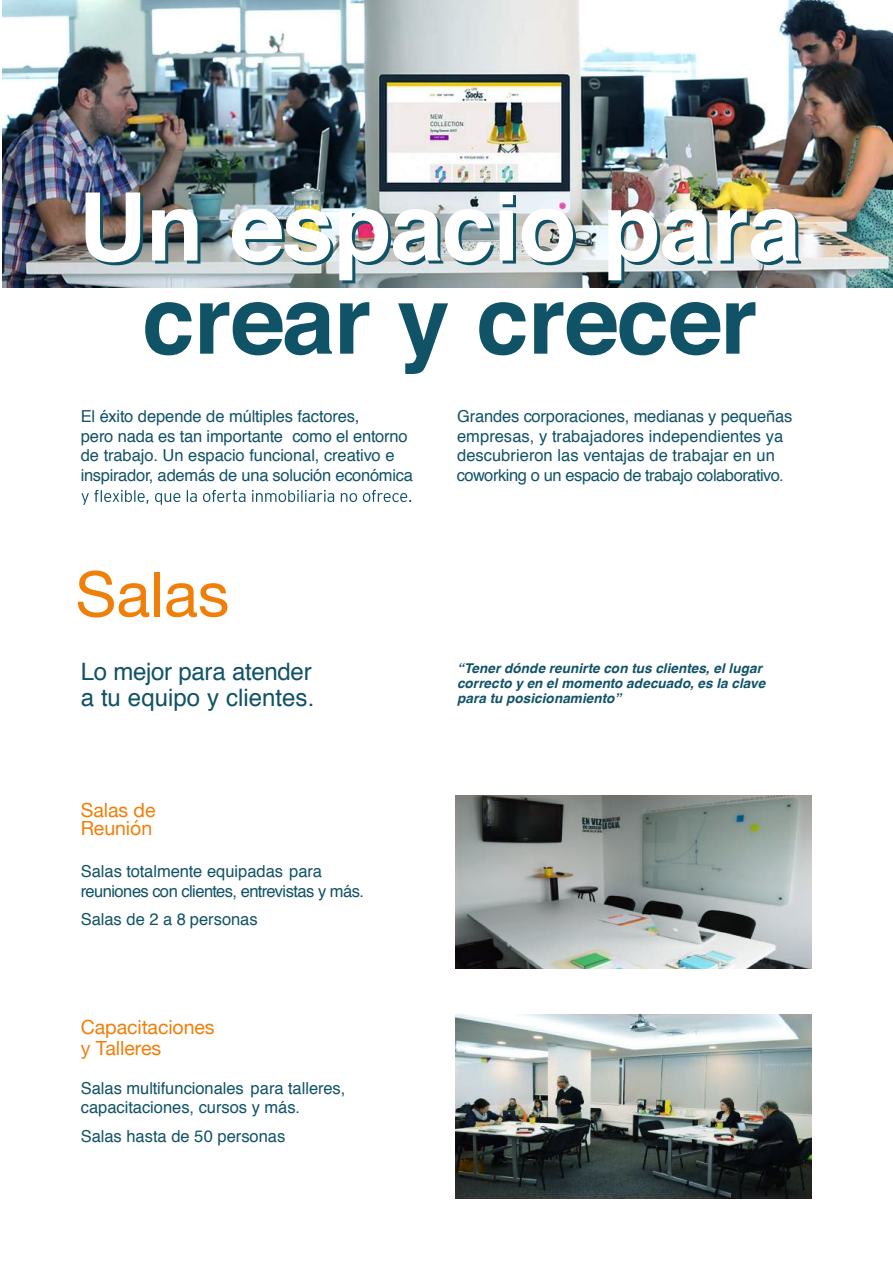
<style>
.page{position:relative;width:893px;height:1263px;background:#fff}
.page>*{position:absolute;margin:0;border:0;box-sizing:border-box;transform-origin:0 0}
.t1{font:63px "Helvetica Neue";color:#f07f09}
.t2{font:24px/25.5px "Helvetica";letter-spacing:-.005em;color:#105266}
.t3{font:19.5px/18px "Helvetica Neue";letter-spacing:-.005em;color:#f07f09}
.t4{font:16.5px/19.5px "Helvetica";letter-spacing:-.005em;color:#105266}
.t5{font:16.5px/19.5px "Helvetica";letter-spacing:-.03em;color:#105266}
.t6{font:italic 700 13.5px/15px "Helvetica";letter-spacing:.005em;color:#105266}
.s1{font-family:"Helvetica Neue"}
</style>
<div class="page">
<img style="left:456px;top:796px;width:355px;height:173px">
<img style="left:455px;top:1014px;width:357px;height:185px">
<img style="left:2px;top:0;width:891px;height:288px">
<svg style="left:81px;top:490px;width:330px;height:15px"></svg>
<img style="left:456px;top:1018px;width:354px;height:177px">
<svg style="left:145px;top:302px;width:47px;height:53px"></svg>
<svg style="left:200px;top:302px;width:132px;height:53px"></svg>
<svg style="left:340px;top:302px;width:29px;height:52px"></svg>
<svg style="left:398px;top:303px;width:50px;height:71px"></svg>
<svg style="left:479px;top:302px;width:47px;height:53px"></svg>
<svg style="left:534px;top:302px;width:186px;height:53px"></svg>
<svg style="left:726px;top:302px;width:29px;height:52px"></svg>
<svg style="left:458px;top:798px;width:351px;height:169px;background:#8f9795"></svg>
<img style="left:86px;top:193px;width:57px;height:72px">
<svg style="left:152px;top:209px;width:48px;height:55px"></svg>
<svg style="left:232px;top:209px;width:101px;height:56px"></svg>
<svg style="left:339px;top:209px;width:155px;height:74px"></svg>
<svg style="left:500px;top:192px;width:16px;height:72px"></svg>
<svg style="left:522px;top:209px;width:54px;height:56px"></svg>
<img style="left:608px;top:209px;width:193px;height:74px">
<p class="t4" style="left:81px;top:407px;width:334px">El éxito depende de múltiples factores<span class="s1">,<br></span>pero nada es tan importante como el entorno de trabajo. Un espacio funcional, creativo e inspirador, además de una solución económica</p>
<h1 class="t1" style="left:75px;top:549px;width:155px">Salas</h1>
<h2 class="t2" style="left:81px;top:660px;width:235px">Lo mejor para atender a tu equipo y clientes.</h2>
<p class="t3" style="left:81px;top:802px;width:76px">Salas de<br>Reunión</p>
<p class="t5" style="left:81px;top:862px;width:285px">Salas totalmente equipadas para reuniones con clientes, entrevistas y más.</p>
<p class="t4" style="left:81px;top:910px;width:178px">Salas de 2 a 8 personas</p>
<p class="t3" style="left:81px;top:1017px;width:135px;line-height:21px">Capacitaciones y Talleres</p>
<p class="t4" style="left:81px;top:1078px;width:266px">Salas multifuncionales para talleres, capacitaciones, cursos y más.</p>
<p class="t4" style="left:81px;top:1126px;width:206px">Salas hasta de 50 personas</p>
<p class="t4" style="left:457px;top:407px;width:337px">Grandes corporaciones, medianas y pequeñas empresas, y trabajadores independientes ya descubrieron las ventajas de trabajar en un coworking o un espacio de trabajo colaborativo.</p>
<p class="t6" style="left:457px;top:661px;width:310px">“Tener dónde reunirte con tus clientes, el lugar correcto y en el momento adecuado, es la clave para tu posicionamiento”</p>
</div>
